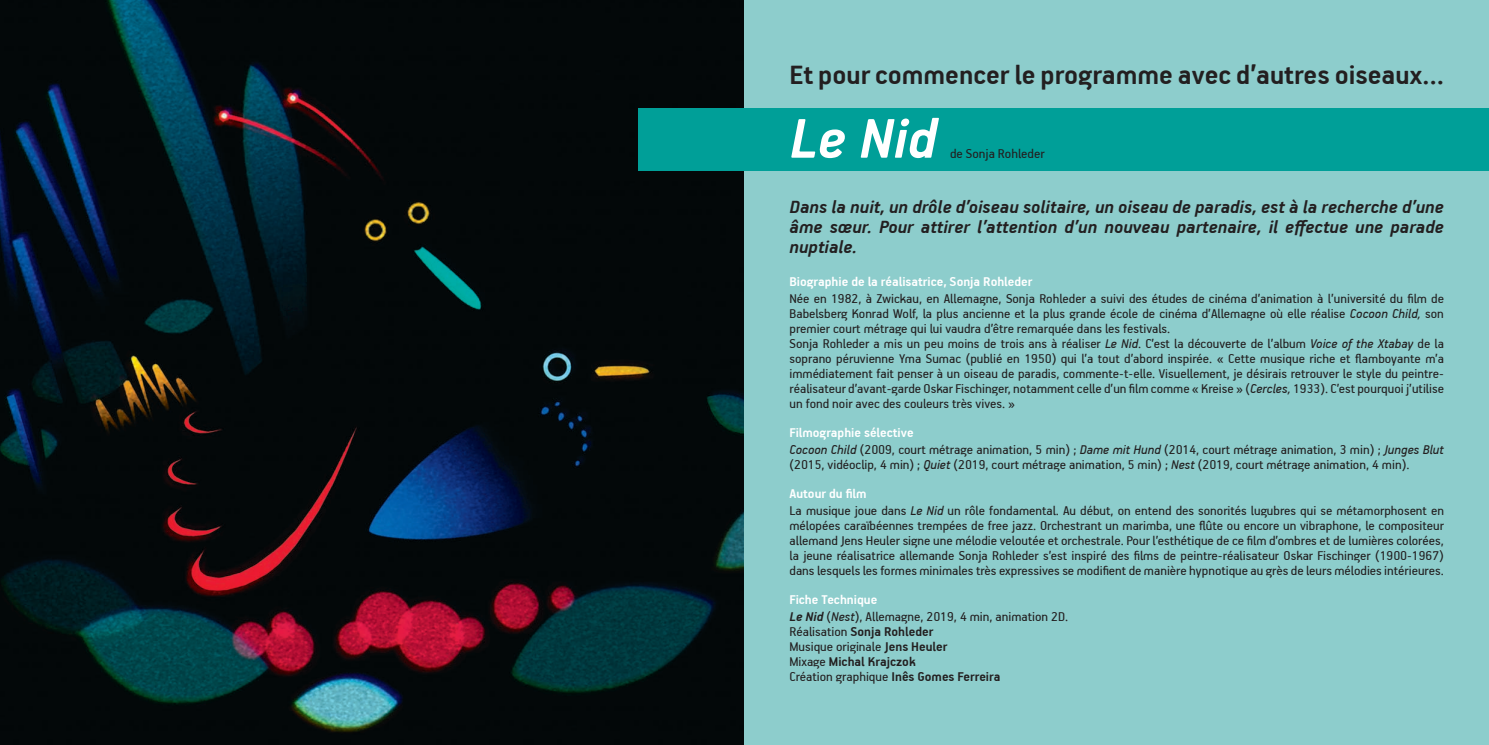
<style>
.page{position:relative;width:1489px;height:745px;background:#fff}
.page>*{position:absolute;margin:0;border:0;box-sizing:border-box;transform-origin:0 0}
.t1{font:italic 700 62.5px "Handbook Pro PF";color:#fff}
.t2{font:700 30px "Handbook Pro PF";color:#231f20}
.t3{font:italic 700 20px/20px "Handbook Pro PF";color:#231f20;text-align:justify}
.t4{font:14.38px/15px "Handbook Pro PF";color:#231f20}
.t5{font:700 14.38px/15px "Handbook Pro PF";color:#231f20}
.t6{font:700 14.38px "Handbook Pro PF";color:#fff}
.s1{font-style:italic}
.s2{font-weight:700;color:#fff}
.s3{font-weight:700;font-style:italic}
.s4{font-weight:400}
</style>
<div class="page">
<img style="left:0;top:0;width:744px;height:744px">
<div style="left:638px;top:108px;width:124px;height:63px;background:#009f98"></div>
<div style="left:744px;top:0;width:744px;height:744px;background:#8dcdcc"></div>
<div style="left:726px;top:108px;width:762px;height:63px;background:#009f98"></div>
<h2 class="t2" style="left:789px;top:57px;width:656px">Et pour commencer le programme avec d’autres oiseaux…</h2>
<h1 class="t1" style="left:789px;top:100px;width:149px">Le Nid</h1>
<p class="t4" style="left:950px;top:145px;width:96px">de Sonja Rohleder</p>
<h3 class="t3" style="left:789px;top:196px;width:656px">Dans la nuit, un drôle d’oiseau solitaire, un oiseau de paradis, est à la recherche d’une âme sœur. Pour attirer l’attention d’un nouveau partenaire, il effectue une parade nuptiale.</h3>
<p class="t6" style="left:789px;top:273px;width:244px">Biographie de la réalisatrice, Sonja Rohleder</p>
<p class="t4" style="left:789px;top:290px;width:656px">Née en 1982, à Zwickau, en Allemagne, Sonja Rohleder a suivi des études de cinéma d’animation à l’université du film de Babelsberg Konrad Wolf, la plus ancienne et la plus grande école de cinéma d’Allemagne où elle réalise <span class="s1">Cocoon Child,</span> son premier court métrage qui lui vaudra d’être remarquée dans les festivals.<br>Sonja Rohleder a mis un peu moins de trois ans à réaliser <span class="s1">Le Nid</span>. C’est la découverte de l’album <span class="s1">Voice of the Xtabay</span> de la soprano péruvienne Yma Sumac (publié en 1950) qui l’a tout d’abord inspirée. « Cette musique riche et flamboyante m’a immédiatement fait penser à un oiseau de paradis, commente-t-elle. Visuellement, je désirais retrouver le style du peintre&shy;réalisateur d’avant-garde Oskar Fischinger, notamment celle d’un film comme « Kreise » (<span class="s1">Cercles,</span> 1933). C’est pourquoi j’utilise un fond noir avec des couleurs très vives. »</p>
<p class="t4" style="left:789px;top:423px;width:656px;line-height:16.8px"><span class="s2">Filmographie sélective<br></span><span class="s1">Cocoon Child</span> (2009, court métrage animation, 5 min) ; <span class="s1">Dame mit Hund</span> (2014, court métrage animation, 3 min) ; <span class="s1">Junges Blut</span></p>
<p class="t4" style="left:789px;top:449px;width:621px;line-height:29.1px">(2015, vidéoclip, 4 min) ; <span class="s1">Quiet</span> (2019, court métrage animation, 5 min) ; <span class="s1">Nest</span> (2019, court métrage animation, 4 min).<br><span class="s2">Autour du film</span></p>
<p class="t4" style="left:789px;top:502px;width:656px;text-align:justify">La musique joue dans <span class="s1">Le Nid</span> un rôle fondamental. Au début, on entend des sonorités lugubres qui se métamorphosent en mélopées caraïbéennes trempées de free jazz. Orchestrant un marimba, une flûte ou encore un vibraphone, le compositeur allemand Jens Heuler signe une mélodie veloutée et orchestrale. Pour l’esthétique de ce film d’ombres et de lumières colorées, la jeune réalisatrice allemande Sonja Rohleder s’est inspiré des films de peintre-réalisateur Oskar Fischinger (1900-1967) dans lesquels les formes minimales très expressives se modifient de manière hypnotique au grès de leurs mélodies intérieures.</p>
<p class="t4" style="left:789px;top:590px;width:280px;line-height:16.8px"><span class="s2">Fiche Technique<br></span><span class="s3">Le Nid</span> (<span class="s1">Nest</span>), Allemagne, 2019, 4 min, animation 2D.</p>
<p class="t5" style="left:789px;top:623px;width:212px"><span class="s4">Réalisation</span> Sonja Rohleder<br><span class="s4">Musique originale</span> Jens Heuler<br><span class="s4">Mixage</span> Michal Krajczok<br><span class="s4">Création graphique</span> Inês Gomes Ferreira</p>
</div>
